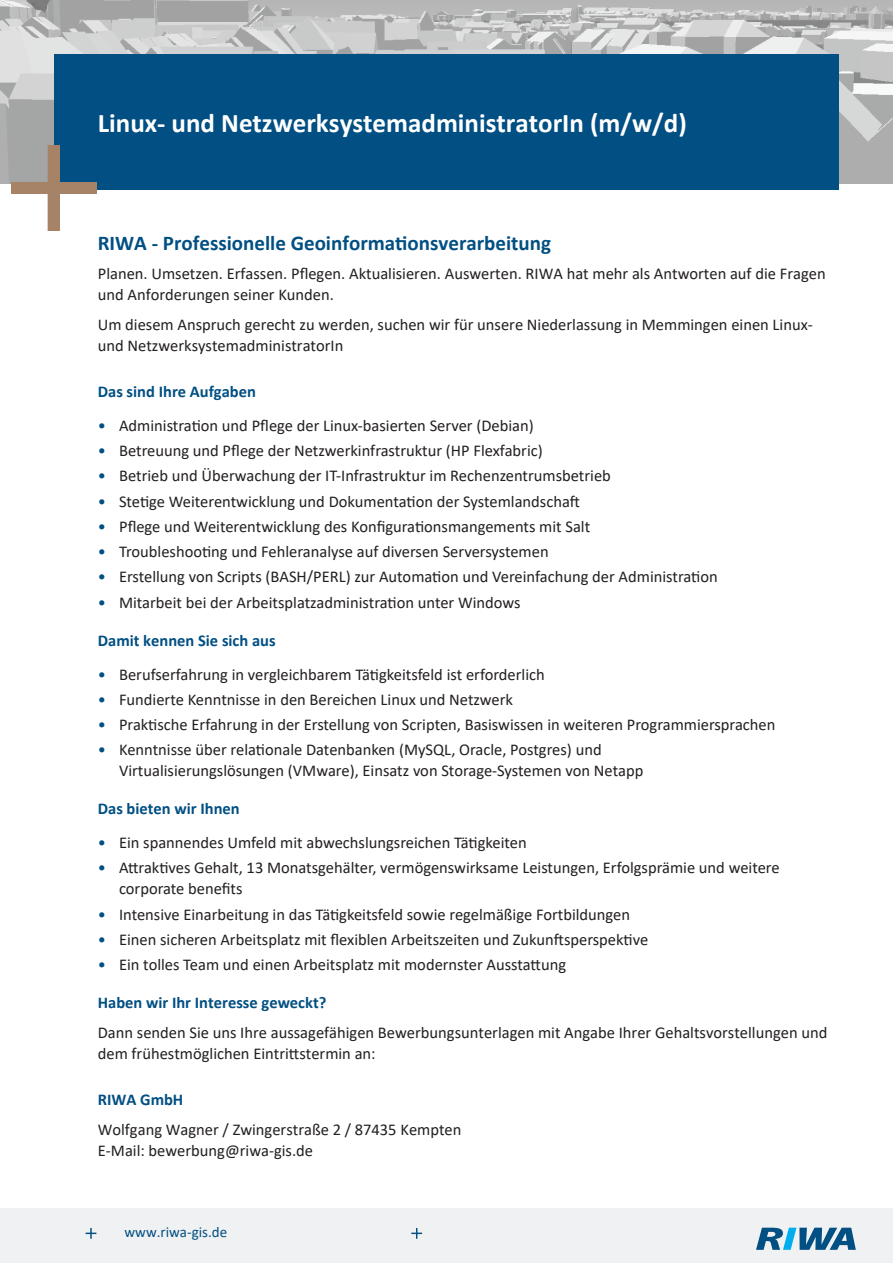
<style>
.page{position:relative;width:893px;height:1263px;background:#fff}
.page>*{position:absolute;margin:0;border:0;box-sizing:border-box;transform-origin:0 0}
.Stellentext{font:700 27px "Calibri";color:#fff}
.Überschrift1{font:700 21px "Calibri";color:#014f83}
.t1{font:16.5px/21px "Calibri";color:#231f20}
.Überschrift2{font:700 16.5px "Calibri";color:#014f83}
.t2{font:15px "Calibri";color:#014f83}
.s1{color:#014f83}
</style>
<div class="page">
<svg style="left:0;top:0;width:893px;height:183px;background:#c0c0c1"></svg>
<div style="left:54px;top:54px;width:785px;height:135px;background:#014f83"></div>
<img style="left:11px;top:146px;width:86px;height:85px">
<div style="left:0;top:1209px;width:893px;height:54px;background:#f0f1f2"></div>
<svg style="left:86px;top:1228px;width:10px;height:11px"></svg>
<svg style="left:411px;top:1228px;width:11px;height:11px"></svg>
<svg style="left:756px;top:1228px;width:100px;height:22px"></svg>
<p class="Stellentext" style="left:98px;top:104px;width:590px">Linux- und NetzwerksystemadministratorIn (m/w/d)</p>
<p class="Überschrift1" style="left:98px;top:228px;width:455px">RIWA - Professionelle Geoinformationsverarbeitung</p>
<p class="t1" style="left:98px;top:263px;width:729px">Planen. Umsetzen. Erfassen. Pflegen. Aktualisieren. Auswerten. RIWA hat mehr als Antworten auf die Fragen und Anforderungen seiner Kunden.</p>
<p class="t1" style="left:98px;top:313px;width:716px">Um diesem Anspruch gerecht zu werden, suchen wir für unsere Niederlassung in Memmingen einen Linux&shy;und NetzwerksystemadministratorIn</p>
<p class="Überschrift2" style="left:98px;top:380px;width:160px">Das sind Ihre Aufgaben</p>
<p class="t1" style="left:98px;top:414px;width:437px"><span class="s1">•</span> Administration und Pflege der Linux-basierten Server (Debian)</p>
<p class="t1" style="left:98px;top:440px;width:446px"><span class="s1">•</span> Betreuung und Pflege der Netzwerkinfrastruktur (HP Flexfabric)</p>
<p class="t1" style="left:98px;top:465px;width:515px"><span class="s1">•</span> Betrieb und Überwachung der IT-Infrastruktur im Rechenzentrumsbetrieb</p>
<p class="t1" style="left:98px;top:490px;width:484px"><span class="s1">•</span> Stetige Weiterentwicklung und Dokumentation der Systemlandschaft</p>
<p class="t1" style="left:98px;top:516px;width:494px"><span class="s1">•</span> Pflege und Weiterentwicklung des Konfigurationsmangements mit Salt</p>
<p class="t1" style="left:98px;top:541px;width:452px"><span class="s1">•</span> Troubleshooting und Fehleranalyse auf diversen Serversystemen</p>
<p class="t1" style="left:98px;top:566px;width:621px"><span class="s1">•</span> Erstellung von Scripts (BASH/PERL) zur Automation und Vereinfachung der Administration</p>
<p class="t1" style="left:98px;top:591px;width:424px"><span class="s1">•</span> Mitarbeit bei der Arbeitsplatzadministration unter Windows</p>
<p class="Überschrift2" style="left:98px;top:629px;width:179px">Damit kennen Sie sich aus</p>
<p class="t1" style="left:98px;top:663px;width:448px"><span class="s1">•</span> Berufserfahrung in vergleichbarem Tätigkeitsfeld ist erforderlich</p>
<p class="t1" style="left:98px;top:688px;width:417px"><span class="s1">•</span> Fundierte Kenntnisse in den Bereichen Linux und Netzwerk</p>
<p class="t1" style="left:98px;top:714px;width:679px"><span class="s1">•</span> Praktische Erfahrung in der Erstellung von Scripten, Basiswissen in weiteren Programmiersprachen</p>
<p class="t1" style="left:119px;top:739px;width:526px;text-indent:-21px"><span class="s1">•</span> Kenntnisse über relationale Datenbanken (MySQL, Oracle, Postgres) und<br>Virtualisierungslösungen (VMware), Einsatz von Storage-Systemen von Netapp</p>
<p class="Überschrift2" style="left:98px;top:797px;width:143px">Das bieten wir Ihnen</p>
<p class="t1" style="left:98px;top:832px;width:430px"><span class="s1">•</span> Ein spannendes Umfeld mit abwechslungsreichen Tätigkeiten</p>
<p class="t1" style="left:119px;top:857px;width:662px;text-indent:-21px"><span class="s1">•</span> Attraktives Gehalt, 13 Monatsgehälter, vermögenswirksame Leistungen, Erfolgsprämie und weitere corporate benefits</p>
<p class="t1" style="left:98px;top:903px;width:534px"><span class="s1">•</span> Intensive Einarbeitung in das Tätigkeitsfeld sowie regelmäßige Fortbildungen</p>
<p class="t1" style="left:98px;top:928px;width:552px"><span class="s1">•</span> Einen sicheren Arbeitsplatz mit flexiblen Arbeitszeiten und Zukunftsperspektive</p>
<p class="t1" style="left:98px;top:954px;width:470px"><span class="s1">•</span> Ein tolles Team und einen Arbeitsplatz mit modernster Ausstattung</p>
<p class="Überschrift2" style="left:98px;top:991px;width:230px">Haben wir Ihr Interesse geweckt?</p>
<p class="t1" style="left:98px;top:1021px;width:731px">Dann senden Sie uns Ihre aussagefähigen Bewerbungsunterlagen mit Angabe Ihrer Gehaltsvorstellungen und dem frühestmöglichen Eintrittstermin an:</p>
<p class="Überschrift2" style="left:98px;top:1088px;width:87px">RIWA GmbH</p>
<p class="t1" style="left:98px;top:1118px;width:365px">Wolfgang Wagner / Zwingerstraße 2 / 87435 Kempten<br>E-Mail: bewerbung@riwa-gis.de</p>
<p class="t2" style="left:125px;top:1222px;width:104px">www.riwa-gis.de</p>
</div>
